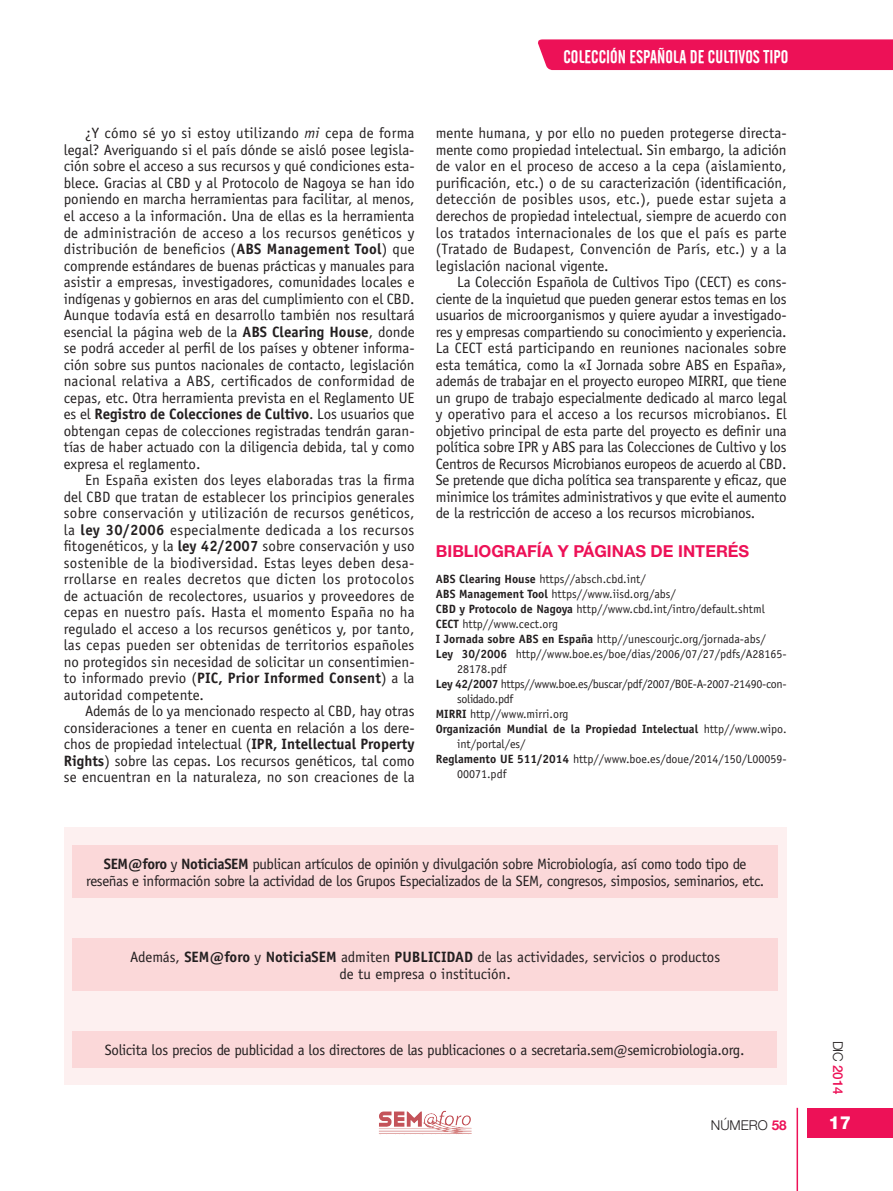
<style>
.page{position:relative;width:893px;height:1191px;background:#fff}
.page>*{position:absolute;margin:0;border:0;box-sizing:border-box;transform-origin:0 0}
.t1{font:18px "Cafeta";color:#fff}
.t2{font:800 18px "Helvetica Neue LT Std";color:#fff}
.t3{font:700 16.5px "Helvetica Neue LT Std";color:#ed1157}
.t4{font:15px/16.5px "Officina Sans Std";letter-spacing:-.02em;color:#231f20;text-align:justify}
.t5{font:15px/16.5px "Officina Sans Std";color:#231f20;text-align:center}
.t6{font:300 13.5px "Helvetica Neue";color:#231f20}
.t7{font:500 13.5px "Helvetica Neue";color:#ed1157}
.t8{font:12px "Officina Sans Std";color:#231f20}
.t9{font:12px "Officina Sans Std";letter-spacing:-.025em;color:#231f20}
.t10{font:700 12px "Officina Sans Std";color:#231f20}
.s1{font-style:italic}
.s2{font-weight:700}
.s3{font-weight:400}
.s4{font-weight:300;color:#231f20}
.s5{font-weight:700;color:#ed1157}
</style>
<div class="page">
<div style="left:808px;top:1108px;width:85px;height:29px;background:#ed1157"></div>
<img style="left:423px;top:1111px;width:21px;height:12px">
<hr style="left:796px;top:1107px;width:2px;height:84px;background:#ed1157">
<div style="left:64px;top:827px;width:723px;height:257px;background:#fdf0f0"></div>
<div style="left:72px;top:845px;width:706px;height:53px;background:#fbd8d9"></div>
<div style="left:72px;top:1031px;width:705px;height:36px;background:#fbd8d9"></div>
<div style="left:72px;top:938px;width:706px;height:53px;background:#fbd8d9"></div>
<div style="left:538px;top:39px;width:355px;height:31px;background:#ed1157"></div>
<p class="t1" style="left:563px;top:47px;width:15px">COLECCI</p>
<p class="t1" style="left:610px;top:47px;width:178px">ÓN ESPAÑOLA DE CULTIVOS TIPO</p>
<p class="t4" style="left:64px;top:125px;width:353px;text-indent:21px">¿Y cómo sé yo si estoy utilizando <span class="s1">mi</span> cepa de forma legal? Averiguando si el país dónde se aisló posee legisla&shy;ción sobre el acceso a sus recursos y qué condiciones esta&shy;blece. Gracias al CBD y al Protocolo de Nagoya se han ido poniendo en marcha herramientas para facilitar, al menos, el acceso a la información. Una de ellas es la herramienta de administración de acceso a los recursos genéticos y distribución de beneficios (<span class="s2">ABS Management Tool</span>) que comprende estándares de buenas prácticas y manuales para asistir a empresas, investigadores, comunidades locales e indígenas y gobiernos en aras del cumplimiento con el CBD.<br>Aunque todavía está en desarrollo también nos resultará esencial la página web de la <span class="s2">ABS Clearing House</span>, donde se podrá acceder al perfil de los países y obtener informa&shy;ción sobre sus puntos nacionales de contacto, legislación nacional relativa a ABS, certificados de conformidad de cepas, etc. Otra herramienta prevista en el Reglamento UE es el <span class="s2">Registro de Colecciones de Cultivo</span>. Los usuarios que obtengan cepas de colecciones registradas tendrán garan&shy;tías de haber actuado con la diligencia debida, tal y como expresa el reglamento.</p>
<p class="t4" style="left:64px;top:472px;width:352px;text-indent:21px">En España existen dos leyes elaboradas tras la firma del CBD que tratan de establecer los principios generales sobre conservación y utilización de recursos genéticos, la <span class="s2">ley 30/2006</span> especialmente dedicada a los recursos fitogenéticos, y la <span class="s2">ley 42/2007</span> sobre conservación y uso sostenible de la biodiversidad. Estas leyes deben desa&shy;rrollarse en reales decretos que dicten los protocolos de actuación de recolectores, usuarios y proveedores de cepas en nuestro país. Hasta el momento España no ha regulado el acceso a los recursos genéticos y, por tanto, las cepas pueden ser obtenidas de territorios españoles no protegidos sin necesidad de solicitar un consentimien&shy;to informado previo (<span class="s2">PIC, Prior Informed Consent</span>) a la autoridad competente.</p>
<p class="t4" style="left:64px;top:703px;width:352px;text-indent:21px">Además de lo ya mencionado respecto al CBD, hay otras consideraciones a tener en cuenta en relación a los dere&shy;chos de propiedad intelectual (<span class="s2">IPR, Intellectual Property Rights</span>) sobre las cepas. Los recursos genéticos, tal como se encuentran en la naturaleza, no son creaciones de la</p>
<p class="t4" style="left:436px;top:125px;width:352px">mente humana, y por ello no pueden protegerse directa&shy;mente como propiedad intelectual. Sin embargo, la adición de valor en el proceso de acceso a la cepa (aislamiento, purificación, etc.) o de su caracterización (identificación, detección de posibles usos, etc.), puede estar sujeta a derechos de propiedad intelectual, siempre de acuerdo con los tratados internacionales de los que el país es parte (Tratado de Budapest, Convención de París, etc.) y a la legislación nacional vigente.</p>
<p class="t4" style="left:436px;top:274px;width:352px;text-indent:21px">La Colección Española de Cultivos Tipo (CECT) es cons&shy;ciente de la inquietud que pueden generar estos temas en los usuarios de microorganismos y quiere ayudar a investigado&shy;res y empresas compartiendo su conocimiento y experiencia.<br>La CECT está participando en reuniones nacionales sobre esta temática, como la «I Jornada sobre ABS en España», además de trabajar en el proyecto europeo MIRRI, que tiene un grupo de trabajo especialmente dedicado al marco legal y operativo para el acceso a los recursos microbianos. El objetivo principal de esta parte del proyecto es definir una política sobre IPR y ABS para las Colecciones de Cultivo y los Centros de Recursos Microbianos europeos de acuerdo al CBD.<br>Se pretende que dicha política sea transparente y eficaz, que minimice los trámites administrativos y que evite el aumento de la restricción de acceso a los recursos microbianos.</p>
<p class="t3" style="left:436px;top:541px;width:315px">BIBLIOGRAFÍA Y PÁGINAS DE INTERÉS</p>
<p class="t8" style="left:436px;top:571px;width:211px"><span class="s2">ABS Clearing House</span> https//absch.cbd.int/</p>
<p class="t8" style="left:436px;top:586px;width:242px"><span class="s2">ABS Management Tool</span> https//www.iisd.org/abs/</p>
<p class="t8" style="left:436px;top:601px;width:330px"><span class="s2">CBD y Protocolo de Nagoya</span> http//www.cbd.int/intro/default.shtml</p>
<p class="t8" style="left:436px;top:616px;width:124px"><span class="s2">CECT</span> http//www.cect.org</p>
<p class="t8" style="left:436px;top:631px;width:331px"><span class="s2">I Jornada sobre ABS en España</span> http//unescourjc.org/jornada-abs/</p>
<p class="t8" style="left:436px;top:646px;width:352px"><span class="s2">Ley 30/2006</span> http//www.boe.es/boe/dias/2006/07/27/pdfs/A28165-</p>
<p class="t8" style="left:457px;top:661px;width:51px">28178.pdf</p>
<p class="t9" style="left:436px;top:676px;width:352px"><span class="s2">Ley 42/2007</span> https//www.boe.es/buscar/pdf/2007/BOE-A-2007-21490-con-</p>
<p class="t9" style="left:457px;top:691px;width:58px">solidado.pdf</p>
<p class="t8" style="left:436px;top:706px;width:134px"><span class="s2">MIRRI</span> http//www.mirri.org</p>
<p class="t10" style="left:436px;top:721px;width:352px">Organización Mundial de la Propiedad Intelectual <span class="s3">http//www.wipo.</span></p>
<p class="t8" style="left:457px;top:736px;width:70px">int/portal/es/</p>
<p class="t8" style="left:436px;top:751px;width:352px"><span class="s2">Reglamento UE 511/2014</span> http//www.boe.es/doue/2014/150/L00059-</p>
<p class="t8" style="left:457px;top:766px;width:51px">00071.pdf</p>
<p class="t4" style="left:86px;top:855px;width:679px;text-align:center"><span class="s2">SEM@foro</span> y <span class="s2">NoticiaSEM</span> publican artículos de opinión y divulgación sobre Microbiología, así como todo tipo de reseñas e información sobre la actividad de los Grupos Especializados de la SEM, congresos, simposios, seminarios, etc.</p>
<p class="t5" style="left:130px;top:948px;width:592px">Además, <span class="s2">SEM@foro</span> y <span class="s2">NoticiaSEM</span> admiten <span class="s2">PUBLICIDAD</span> de las actividades, servicios o productos de tu empresa o institución.</p>
<p class="t4" style="left:105px;top:1041px;width:641px">Solicita los precios de publicidad a los directores de las publicaciones o a secretaria.sem@semicrobiologia.org.</p>
<p class="t7" style="left:846px;top:1040px;width:56px;rotate:90deg"><span class="s4">DIC</span> 2014</p>
<p class="t6" style="left:711px;top:1116px;width:77px">NÚMERO <span class="s5">58</span></p>
<p class="t2" style="left:828px;top:1112px;width:24px">17</p>
</div>
